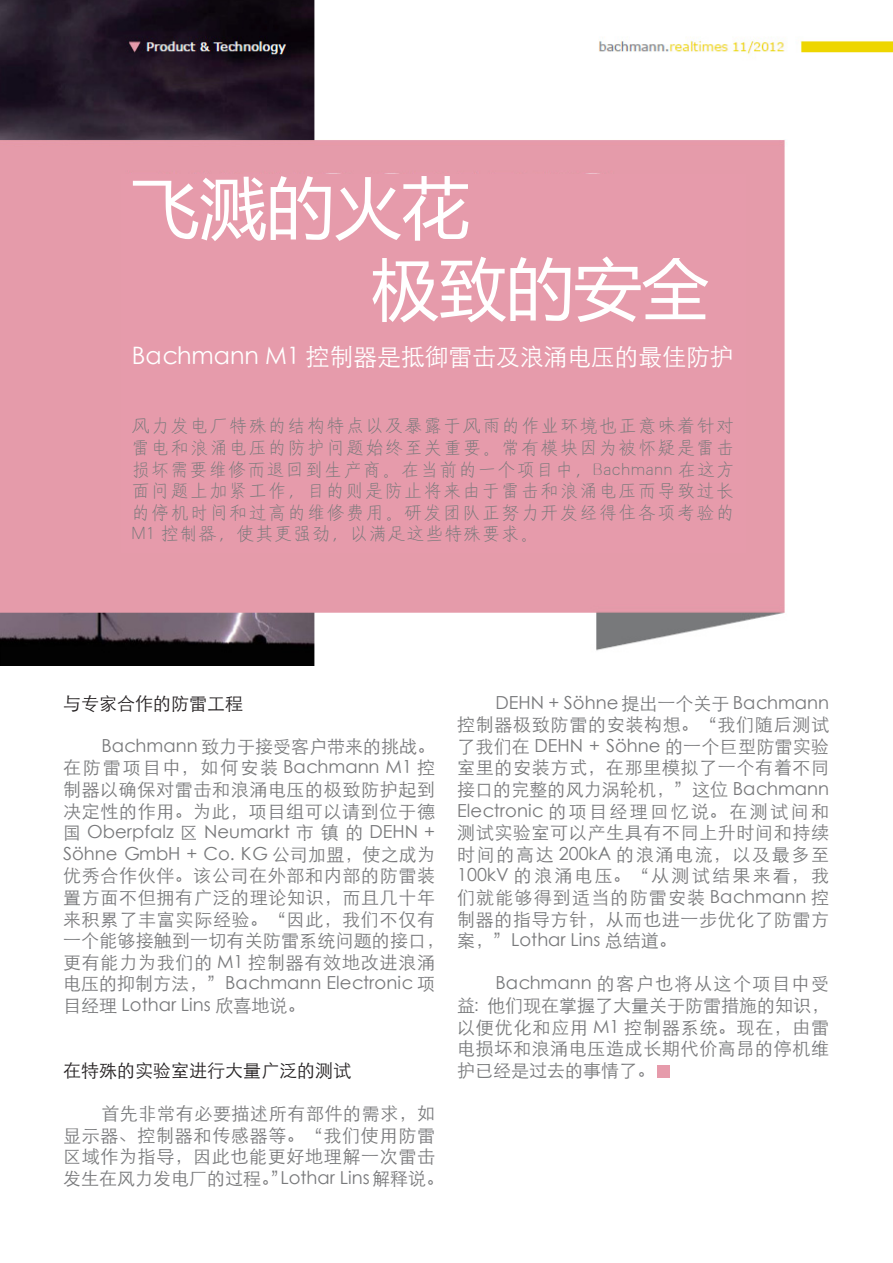
<style>
.page{position:relative;width:893px;height:1263px;background:#fff}
.page>*{position:absolute;margin:0;border:0;box-sizing:border-box;transform-origin:0 0}
.t1{font:67.5px "Microsoft Ya Hei";color:#fff}
.t2{font:24px "ST Xihei";color:#fff}
.t3{font:18px/21.6px "ST Xihei";letter-spacing:.035em;color:#78797b;text-align:justify}
.t4{font:18px/21.6px "ST Xihei";letter-spacing:.01em;color:#78797b}
.t5{font:18px/21.6px "H Yd 2 gj";letter-spacing:.085em;color:#78797b;text-align:justify}
.t6{font:18px "ST Xihei";color:#231f20}
</style>
<div class="page">
<img style="left:0;top:0;width:893px;height:665px">
<div style="left:121px;top:174px;width:625px;height:379px;background:#e69bab"></div>
<div style="left:657px;top:1065px;width:12px;height:13px;background:#e69bab"></div>
<p class="t1" style="left:132px;top:162px;width:339px">飞溅的火花</p>
<p class="t1" style="left:372px;top:243px;width:339px">极致的安全</p>
<p class="t2" style="left:132px;top:338px;width:603px">Bachmann M1 控制器是抵御雷击及浪涌电压的最佳防护</p>
<p class="t5" style="left:132px;top:415px;width:604px">风力发电厂特殊的结构特点以及暴露于风雨的作业环境也正意味着针对雷电和浪涌电压的防护问题始终至关重要。常有模块因为被怀疑是雷击损坏需要维修而退回到生产商。在当前的一个项目中，Bachmann 在这方面问题上加紧工作，目的则是防止将来由于雷击和浪涌电压而导致过长的停机时间和过高的维修费用。研发团队正努力开发经得住各项考验的M1 控制器，使其更强劲，以满足这些特殊要求。</p>
<p class="t6" style="left:63px;top:689px;width:181px">与专家合作的防雷工程</p>
<p class="t4" style="left:63px;top:734px;width:383px;text-indent:38px">Bachmann 致力于接受客户带来的挑战。在防雷项目中，如何安装 Bachmann M1 控制器以确保对雷击和浪涌电压的极致防护起到决定性的作用。为此，项目组可以请到位于德国 Oberpfalz 区 Neumarkt 市镇的 DEHN +<br>Söhne GmbH + Co. KG 公司加盟，使之成为优秀合作伙伴。该公司在外部和内部的防雷装置方面不但拥有广泛的理论知识，而且几十年来积累了丰富实际经验。“因此，我们不仅有一个能够接触到一切有关防雷系统问题的接口，更有能力为我们的 M1 控制器有效地改进浪涌电压的抑制方法，”Bachmann Electronic 项目经理 Lothar Lins 欣喜地说。</p>
<p class="t6" style="left:63px;top:1056px;width:289px">在特殊的实验室进行大量广泛的测试</p>
<p class="t3" style="left:63px;top:1101px;width:383px;text-align:left;text-indent:38px">首先非常有必要描述所有部件的需求，如显示器、控制器和传感器等。“我们使用防雷区域作为指导，因此也能更好地理解一次雷击发生在风力发电厂的过程。”Lothar Lins 解释说。</p>
<p class="t3" style="left:457px;top:691px;width:374px;text-indent:38px">DEHN + Söhne 提出一个关于 Bachmann控制器极致防雷的安装构想。“我们随后测试了我们在 DEHN + Söhne 的一个巨型防雷实验室里的安装方式，在那里模拟了一个有着不同接口的完整的风力涡轮机，”这位 Bachmann Electronic 的项目经理回忆说。在测试间和测试实验室可以产生具有不同上升时间和持续时间的高达 200kA 的浪涌电流，以及最多至100kV 的浪涌电压。“从测试结果来看，我们就能够得到适当的防雷安装 Bachmann 控制器的指导方针，从而也进一步优化了防雷方案，”Lothar Lins 总结道。</p>
<p class="t3" style="left:457px;top:972px;width:374px;text-indent:38px">Bachmann 的客户也将从这个项目中受益：他们现在掌握了大量关于防雷措施的知识，以便优化和应用 M1 控制器系统。现在，由雷电损坏和浪涌电压造成长期代价高昂的停机维护已经是过去的事情了。</p>
</div>
